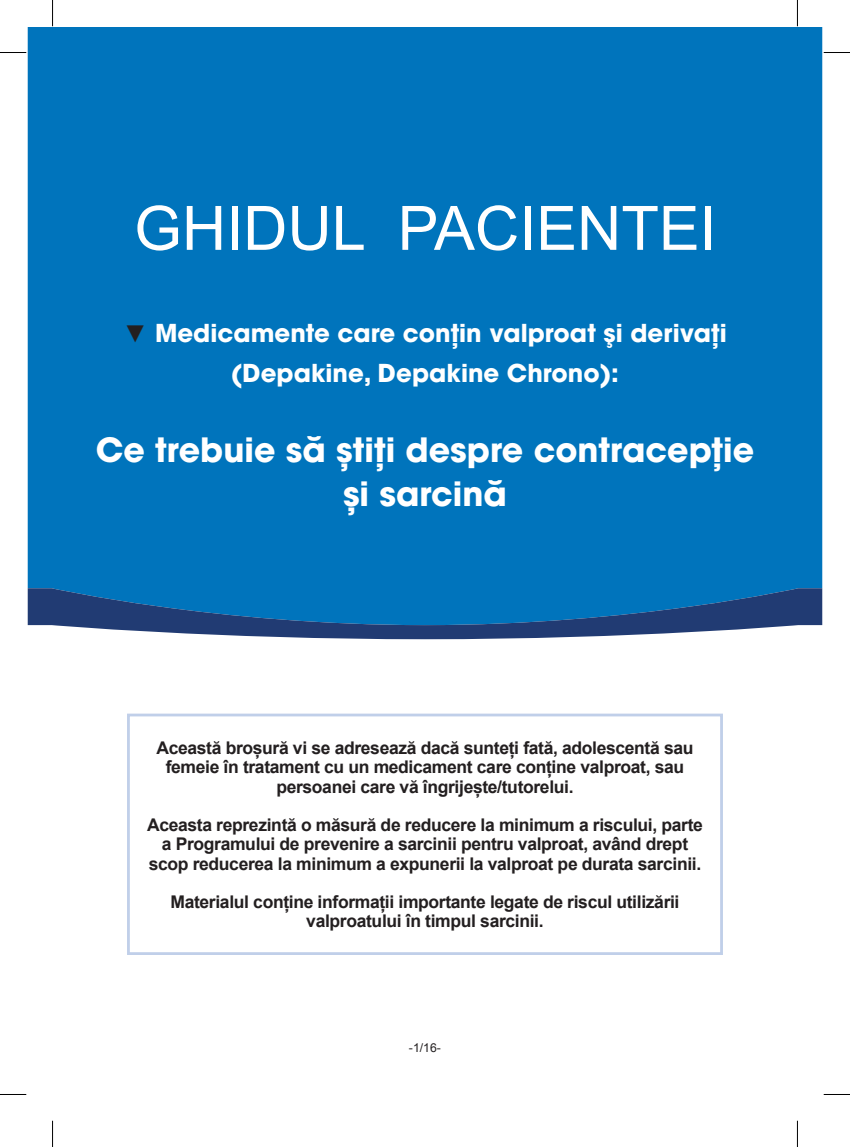
<style>
.page{position:relative;width:850px;height:1147px;background:#fff}
.page>*{position:absolute;margin:0;border:0;box-sizing:border-box;transform-origin:0 0}
.t1{font:61.25px "Arial";color:#fff}
.t2{font:700 33.25px/44.1px "ITC Avant Garde Pro";color:#fff;text-align:center}
.t3{font:700 24.5px/39.9px "ITC Avant Garde Pro";color:#fff;text-align:center}
.t4{font:700 17.5px/19.2px "Arial";letter-spacing:-.02em;color:#231f20;text-align:center}
.t5{font:12.25px "Arial";color:#231f20}
.s1{font-family:"Arial";color:#231f20}
</style>
<div class="page">
<div style="left:28px;top:28px;width:793px;height:560px;background:#0074bc"></div>
<svg style="left:28px;top:588px;width:793px;height:51px;background:#2868a2"></svg>
<div style="left:127px;top:713px;width:595px;height:242px;border:3px solid #c0cfe9"></div>
<svg style="left:0;top:52px;width:26px;height:1px"></svg>
<svg style="left:823px;top:52px;width:26px;height:1px"></svg>
<svg style="left:0;top:1094px;width:26px;height:1px"></svg>
<svg style="left:823px;top:1094px;width:26px;height:1px"></svg>
<svg style="left:52px;top:0;width:1px;height:26px"></svg>
<svg style="left:52px;top:1120px;width:1px;height:27px"></svg>
<svg style="left:796px;top:0;width:1px;height:26px"></svg>
<svg style="left:796px;top:1121px;width:1px;height:26px"></svg>
<h1 class="t1" style="left:134px;top:188px;width:583px">GHIDUL PACIENTEI</h1>
<h3 class="t3" style="left:123px;top:313px;width:604px"><span class="s1">▼</span> Medicamente care conţin valproat şi derivați (Depakine, Depakine Chrono):</h3>
<h2 class="t2" style="left:96px;top:427px;width:659px">Ce trebuie să știți despre contracepție și sarcină</h2>
<p class="t4" style="left:156px;top:738px;width:538px">Această broșură vi se adresează dacă sunteți fată, adolescentă sau femeie în tratament cu un medicament care conține valproat, sau persoanei care vă îngrijește/tutorelui.</p>
<p class="t4" style="left:147px;top:815px;width:557px">Aceasta reprezintă o măsură de reducere la minimum a riscului, parte a Programului de prevenire a sarcinii pentru valproat, având drept scop reducerea la minimum a expunerii la valproat pe durata sarcinii.</p>
<p class="t4" style="left:170px;top:892px;width:510px">Materialul conține informații importante legate de riscul utilizării valproatului în timpul sarcinii.</p>
<p class="t5" style="left:409px;top:1040px;width:33px">-1/16-</p>
</div>
